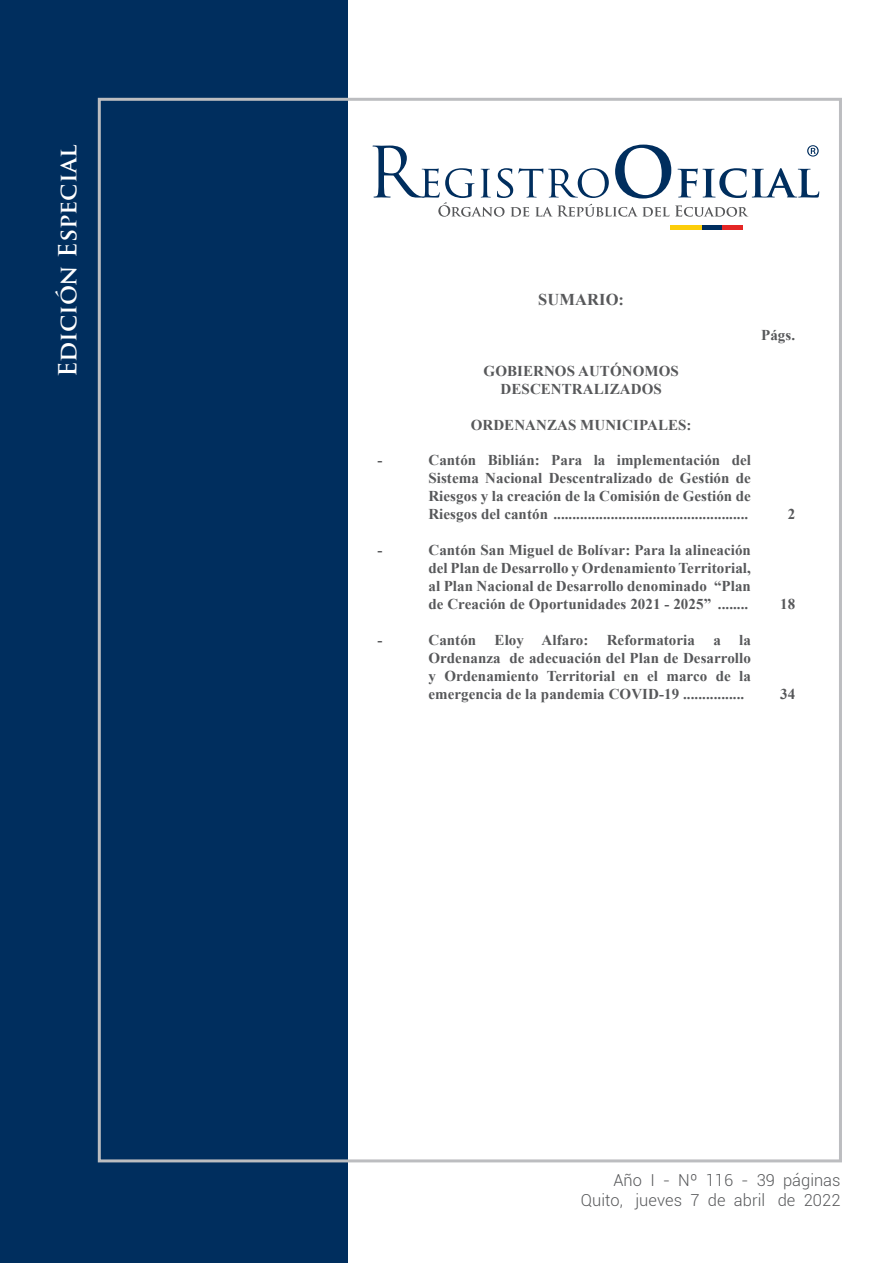
<style>
.page{position:relative;width:893px;height:1263px;background:#fff}
.page>*{position:absolute;margin:0;border:0;box-sizing:border-box;transform-origin:0 0}
.t1{font:700 24.3px "Trajan Pro";color:#fff}
.t2{font:300 16.5px "Roboto";letter-spacing:.005em;color:#57585a}
.Sumario_Title{font:700 16.5px "Times New Roman";letter-spacing:.005em;color:#57585a}
.Sumario_Tab_1{font:700 15px/18px "Times New Roman";letter-spacing:.005em;color:#57585a;text-align:justify}
.Sumario_Center{font:700 15px/18px "Times New Roman";letter-spacing:.005em;color:#57585a;text-align:center}
.Sumario_Numero{font:700 15px "Times New Roman";letter-spacing:.005em;color:#57585a}
</style>
<div class="page">
<div style="left:0;top:0;width:348px;height:1263px;background:#002e5e"></div>
<div style="left:670px;top:225px;width:32px;height:5px;background:#fccd0a"></div>
<div style="left:702px;top:225px;width:21px;height:5px;background:#002e5e"></div>
<div style="left:723px;top:225px;width:20px;height:5px;background:#e42625"></div>
<svg style="left:372px;top:145px;width:447px;height:72px"></svg>
<p class="t1" style="left:53px;top:377px;width:234px;rotate:-90deg">Edición Especial</p>
<p class="Sumario_Title" style="left:538px;top:288px;width:87px">SUMARIO:</p>
<p class="Sumario_Center" style="left:484px;top:362px;width:197px">GOBIERNOS AUTÓNOMOS<br>DESCENTRALIZADOS</p>
<p class="Sumario_Center" style="left:471px;top:415px;width:222px">ORDENANZAS MUNICIPALES:</p>
<p class="Sumario_Tab_1" style="left:377px;top:451px;width:6px">-</p>
<p class="Sumario_Tab_1" style="left:428px;top:451px;width:324px">Cantón Biblián: Para la implementación del Sistema Nacional Descentralizado de Gestión de Riesgos y la creación de la Comisión de Gestión de Riesgos del cantón ...................................................</p>
<p class="Sumario_Tab_1" style="left:377px;top:541px;width:6px">-</p>
<p class="Sumario_Tab_1" style="left:428px;top:541px;width:324px">Cantón San Miguel de Bolívar: Para la alineación del Plan de Desarrollo y Ordenamiento Territorial, al Plan Nacional de Desarrollo denominado “Plan de Creación de Oportunidades 2021 - 2025” ........</p>
<p class="Sumario_Tab_1" style="left:377px;top:630px;width:6px">-</p>
<p class="Sumario_Tab_1" style="left:428px;top:630px;width:324px">Cantón Eloy Alfaro: Reformatoria a la Ordenanza de adecuación del Plan de Desarrollo y Ordenamiento Territorial en el marco de la emergencia de la pandemia COVID-19 ................</p>
<p class="Sumario_Numero" style="left:761px;top:325px;width:36px">Págs.</p>
<p class="Sumario_Numero" style="left:788px;top:504px;width:9px">2</p>
<p class="Sumario_Numero" style="left:780px;top:594px;width:17px">18</p>
<p class="Sumario_Numero" style="left:780px;top:683px;width:17px">34</p>
<p class="t2" style="left:613px;top:1169px;width:229px">Año I - Nº 116 - 39 páginas</p>
<p class="t2" style="left:581px;top:1189px;width:261px">Quito, jueves 7 de abril de 2022</p>
</div>
